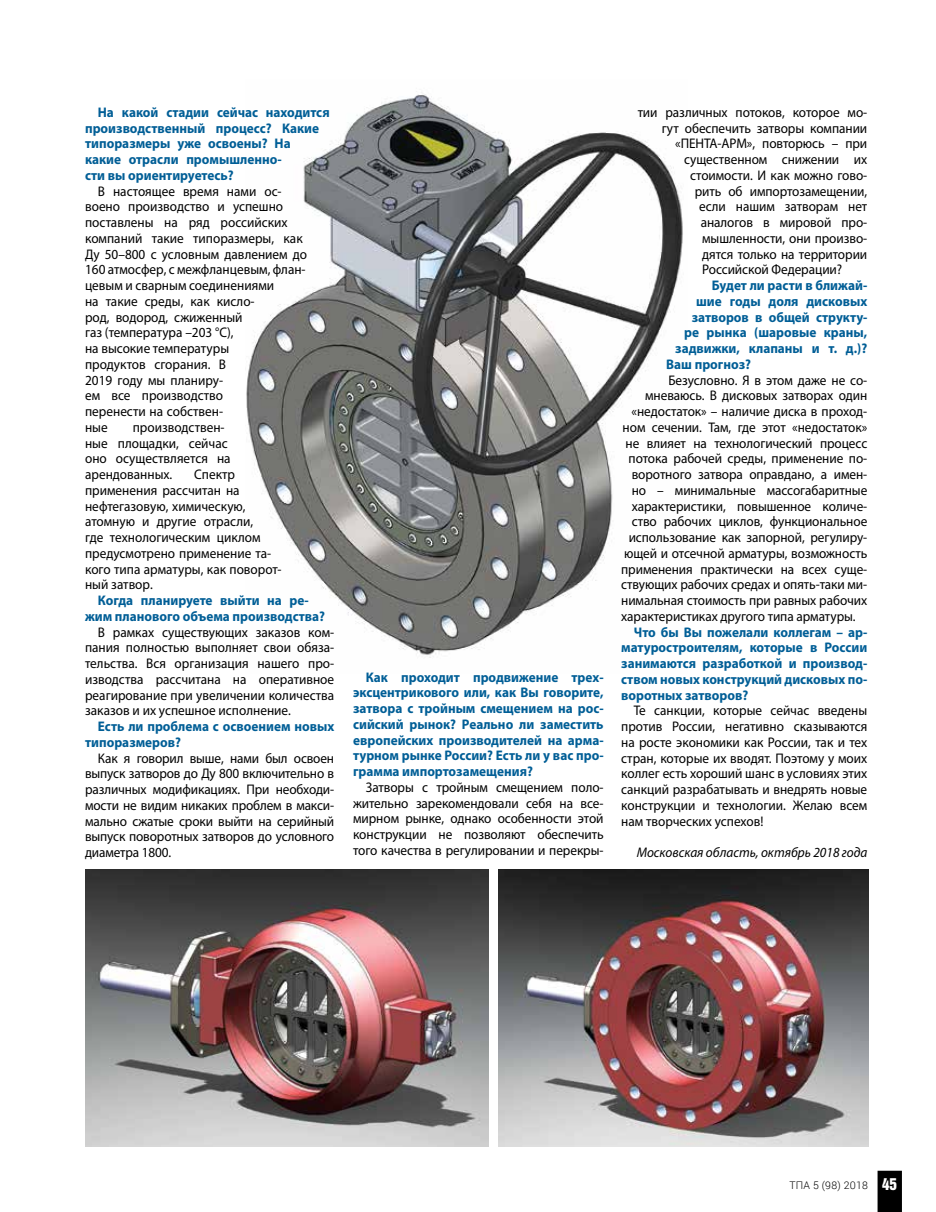
<style>
.page{position:relative;width:936px;height:1212px;background:#fff}
.page>*{position:absolute;margin:0;border:0;box-sizing:border-box;transform-origin:0 0}
.t1{font:13.95px/15.8px "Myriad Pro";letter-spacing:-.005em;color:#000;text-align:justify;scale:.95 1}
.t2{font:700 13.95px/15.8px "Myriad Pro";color:#005e96;scale:.95 1}
.t3{font:italic 13.95px "Myriad Pro";color:#000;scale:.95 1}
.t4{font:300 10.5px "Roboto";letter-spacing:.02em;color:#000}
.s1{font-family:"Helvetica Inserat LT Std";font-weight:400;font-size:15px;color:#fff}
</style>
<div class="page">
<div style="left:877px;top:1171px;width:24px;height:41px;background:#000"></div>
<img style="left:246px;top:92px;width:437px;height:566px">
<img style="left:498px;top:870px;width:370px;height:276px">
<img style="left:85px;top:870px;width:403px;height:276px">
<p class="t2" style="left:85px;top:104px;width:259px;text-indent:13px">На какой стадии сейчас находится производственный процесс? Какие типоразмеры уже освоены? На какие отрасли промышленно-<br>сти вы ориентируетесь?</p>
<p class="t1" style="left:85px;top:183px;width:235px;text-align:left;text-indent:13px">В настоящее время нами ос&shy;воено производство и успешно поставлены на ряд российских компаний такие типоразмеры, как<br>Ду 50–800 с условным давлением до<br>160 атмосфер, с межфланцевым, флан&shy;цевым и сварным соединениями<br>на такие среды, как кисло-<br>род, водород, сжиженный<br>газ (температура –203 °С),<br>на высокие температуры<br>продуктов сгорания. В<br>2019 году мы планиру-<br>ем все производство<br>перенести на собствен-<br>ные</p>
<p class="t1" style="left:85px;top:419px;width:155px;text-align:left;text-indent:48px">производствен&shy;ные площадки, сейчас оно осуществляется на арендованных.</p>
<p class="t1" style="left:85px;top:466px;width:208px;text-align:left;text-indent:109px">Спектр применения рассчитан на нефтегазовую, химическую, атомную и другие отрасли,<br>где технологическим циклом предусмотрено применение та&shy;кого типа арматуры, как поворот&shy;ный затвор.</p>
<p class="t2" style="left:85px;top:592px;width:254px;text-align:center">Когда планируете выйти на ре&shy;жим планового объема производства?</p>
<p class="t1" style="left:85px;top:624px;width:264px;text-indent:13px">В рамках существующих заказов ком&shy;пания полностью выполняет свои обяза&shy;тельства. Вся организация нашего про&shy;изводства рассчитана на оперативное реагирование при увеличении количества заказов и их успешное исполнение.</p>
<p class="t2" style="left:85px;top:718px;width:264px;text-indent:13px">Есть ли проблема с освоением новых типоразмеров?</p>
<p class="t1" style="left:85px;top:750px;width:264px;text-indent:13px">Как я говорил выше, нами был освоен выпуск затворов до Ду 800 включительно в различных модификациях. При необходи&shy;мости не видим никаких проблем в макси&shy;мально сжатые сроки выйти на серийный выпуск поворотных затворов до условного диаметра 1800.</p>
<p class="t2" style="left:353px;top:668px;width:265px;text-align:justify;text-indent:13px">Как проходит продвижение трех&shy;эксцентрикового или, как Вы говорите, затвора с тройным смещением на рос&shy;сийский рынок? Реально ли заместить европейских производителей на арма&shy;турном рынке России? Есть ли у вас про&shy;грамма импортозамещения?</p>
<p class="t1" style="left:353px;top:779px;width:265px;text-indent:13px">Затворы с тройным смещением поло&shy;жительно зарекомендовали себя на все&shy;мирном рынке, однако особенности этой конструкции не позволяют обеспечить того качества в регулировании и перекры-</p>
<p class="t1" style="left:637px;top:104px;width:243px">тии различных потоков, которое мо-</p>
<p class="t1" style="left:661px;top:120px;width:218px">гут обеспечить затворы компании</p>
<p class="t1" style="left:675px;top:135px;width:204px">«ПЕНТА-АРМ», повторюсь – при</p>
<p class="t1" style="left:684px;top:151px;width:194px">существенном снижении их</p>
<p class="t1" style="left:690px;top:167px;width:188px">стоимости. И как можно гово-</p>
<p class="t1" style="left:694px;top:183px;width:183px">рить об импортозамещении,</p>
<p class="t1" style="left:699px;top:198px;width:178px">если нашим затворам нет</p>
<p class="t1" style="left:700px;top:214px;width:177px">аналогов в мировой про-</p>
<p class="t1" style="left:702px;top:230px;width:175px">мышленности, они произво-</p>
<p class="t1" style="left:702px;top:246px;width:175px">дятся только на территории</p>
<p class="t1" style="left:702px;top:261px;width:149px">Российской Федерации?</p>
<p class="t2" style="left:712px;top:277px;width:165px">Будет ли расти в ближай-</p>
<p class="t2" style="left:696px;top:293px;width:181px">шие годы доля дисковых</p>
<p class="t2" style="left:691px;top:308px;width:186px">затворов в общей структу-</p>
<p class="t2" style="left:684px;top:324px;width:194px">ре рынка (шаровые краны,</p>
<p class="t2" style="left:675px;top:340px;width:204px">задвижки, клапаны и т. д.)?</p>
<p class="t2" style="left:666px;top:356px;width:91px">Ваш прогноз?</p>
<p class="t1" style="left:668px;top:372px;width:211px">Безусловно. Я в этом даже не со-</p>
<p class="t1" style="left:645px;top:387px;width:235px">мневаюсь. В дисковых затворах один</p>
<p class="t1" style="left:631px;top:403px;width:249px">«недостаток» – наличие диска в проход-</p>
<p class="t1" style="left:622px;top:419px;width:259px">ном сечении. Там, где этот «недостаток»</p>
<p class="t1" style="left:625px;top:435px;width:256px">не влияет на технологический процесс</p>
<p class="t1" style="left:628px;top:450px;width:253px">потока рабочей среды, применение по-</p>
<p class="t1" style="left:631px;top:466px;width:249px">воротного затвора оправдано, а имен-</p>
<p class="t1" style="left:631px;top:482px;width:249px">но – минимальные массогабаритные</p>
<p class="t1" style="left:631px;top:498px;width:249px">характеристики, повышенное количе-</p>
<p class="t1" style="left:631px;top:513px;width:249px">ство рабочих циклов, функциональное</p>
<p class="t1" style="left:628px;top:529px;width:253px">использование как запорной, регулиру-</p>
<p class="t1" style="left:624px;top:545px;width:257px">ющей и отсечной арматуры, возможность</p>
<p class="t1" style="left:621px;top:561px;width:260px">применения практически на всех суще-</p>
<p class="t1" style="left:621px;top:576px;width:260px">ствующих рабочих средах и опять-таки ми-</p>
<p class="t1" style="left:621px;top:592px;width:260px">нимальная стоимость при равных рабочих</p>
<p class="t1" style="left:621px;top:608px;width:248px">характеристиках другого типа арматуры.</p>
<p class="t2" style="left:621px;top:623px;width:260px;text-align:justify;text-indent:13px">Что бы Вы пожелали коллегам – ар&shy;матуростроителям, которые в России занимаются разработкой и производ&shy;ством новых конструкций дисковых по&shy;воротных затворов?</p>
<p class="t1" style="left:621px;top:702px;width:260px;text-indent:13px">Те санкции, которые сейчас введены против России, негативно сказываются на росте экономики как России, так и тех стран, которые их вводят. Поэтому у моих коллег есть хороший шанс в условиях этих санкций разрабатывать и внедрять новые конструкции и технологии. Желаю всем нам творческих успехов!</p>
<p class="t3" style="left:636px;top:844px;width:244px">Московская область, октябрь 2018 года</p>
<p class="t4" style="left:789px;top:1178px;width:109px">ТПА 5 (98) 2018 <span class="s1">45</span></p>
</div>
